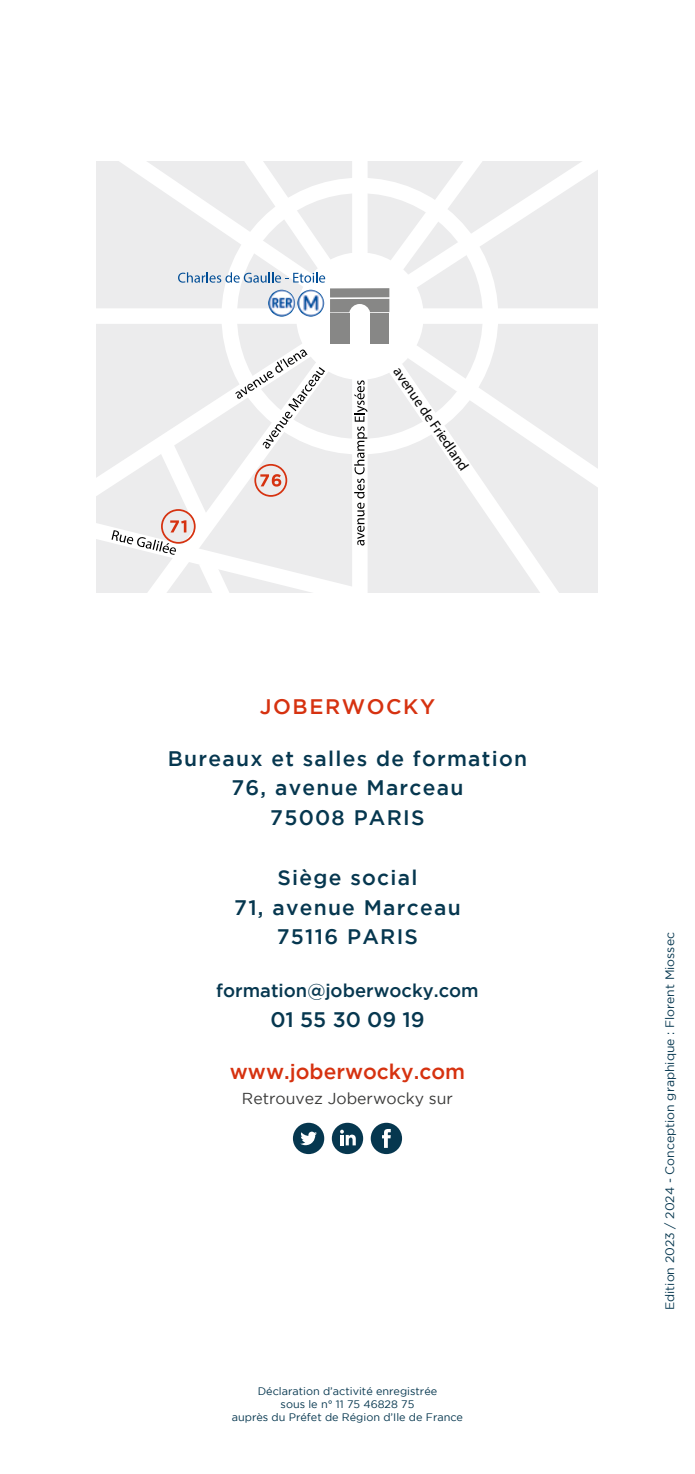
<style>
.page{position:relative;width:695px;height:1474px;background:#fff}
.page>*{position:absolute;margin:0;border:0;box-sizing:border-box;transform-origin:0 0}
.t1{font:500 21px/29.8px "Gotham";letter-spacing:.06em;color:#06374f;text-align:center}
.t2{font:500 21px "Gotham";color:#d63210}
.t3{font:500 21px "Gotham";letter-spacing:.075em;color:#d63210}
.t4{font:500 18.38px "Gotham";color:#06374f}
.t5{font:15.75px "Gotham";color:#3a3a39}
.t6{font:14.35px "Myriad Pro";color:#000}
.t7{font:12.25px "Gotham";color:#06374f}
.t8{font:10.85px/13.1px "Gotham";color:#06374f;text-align:center}
</style>
<div class="page">
<div style="left:293px;top:1122px;width:31px;height:32px;background:#06374f;border-radius:16px"></div>
<svg style="left:300px;top:1131px;width:17px;height:14px"></svg>
<div style="left:370px;top:1122px;width:32px;height:32px;background:#06374f;border-radius:16px"></div>
<svg style="left:382px;top:1129px;width:8px;height:18px"></svg>
<div style="left:332px;top:1122px;width:31px;height:32px;background:#06374f;border-radius:16px"></div>
<svg style="left:340px;top:1129px;width:16px;height:16px"></svg>
<svg style="left:97px;top:161px;width:501px;height:408px;background:#eeeeef"></svg>
<svg style="left:106px;top:161px;width:424px;height:432px"></svg>
<div style="left:304px;top:260px;width:112px;height:112px;background:#fff;border-radius:50%"></div>
<div style="left:296px;top:252px;width:127px;height:128px;border:15px solid #fff;border-radius:50%"></div>
<svg style="left:178px;top:272px;width:147px;height:11px"></svg>
<svg style="left:330px;top:299px;width:59px;height:13px"></svg>
<div style="left:330px;top:288px;width:59px;height:9px;background:#878786"></div>
<div style="left:370px;top:314px;width:19px;height:30px;background:#878786"></div>
<div style="left:330px;top:314px;width:19px;height:30px;background:#878786"></div>
<img style="left:297px;top:290px;width:27px;height:27px;border-radius:13px">
<img style="left:268px;top:290px;width:27px;height:27px;border-radius:13px">
<svg style="left:97px;top:349px;width:284px;height:244px"></svg>
<div style="left:254px;top:464px;width:33px;height:33px;border:2px solid #d63210;border-radius:50%"></div>
<div style="left:161px;top:509px;width:34px;height:34px;border:2px solid #d63210;border-radius:50%"></div>
<p class="t6" style="left:404px;top:363px;width:123px;rotate:56deg">avenue de Friedland</p>
<p class="t3" style="left:260px;top:695px;width:177px">JOBERWOCKY</p>
<p class="t1" style="left:168px;top:743px;width:360px">Bureaux et salles de formation<br>76, avenue Marceau<br>75008 PARIS</p>
<p class="t1" style="left:234px;top:862px;width:228px">Siège social<br>71, avenue Marceau<br>75116 PARIS</p>
<p class="t4" style="left:216px;top:979px;width:264px">formation@joberwocky.com</p>
<p class="t1" style="left:270px;top:1003px;width:156px">01 55 30 09 19</p>
<p class="t2" style="left:230px;top:1059px;width:237px">www.joberwocky.com</p>
<p class="t5" style="left:242px;top:1090px;width:212px">Retrouvez Joberwocky sur</p>
<p class="t8" style="left:232px;top:1384px;width:233px">Déclaration d’activité enregistrée<br>sous le n° 11 75 46828 75<br>auprès du Préfet de Région d’Ile de France</p>
<p class="t7" style="left:663px;top:1310px;width:379px;rotate:-90deg">Edition 2023 / 2024 - Conception graphique : Florent Miossec</p>
</div>
